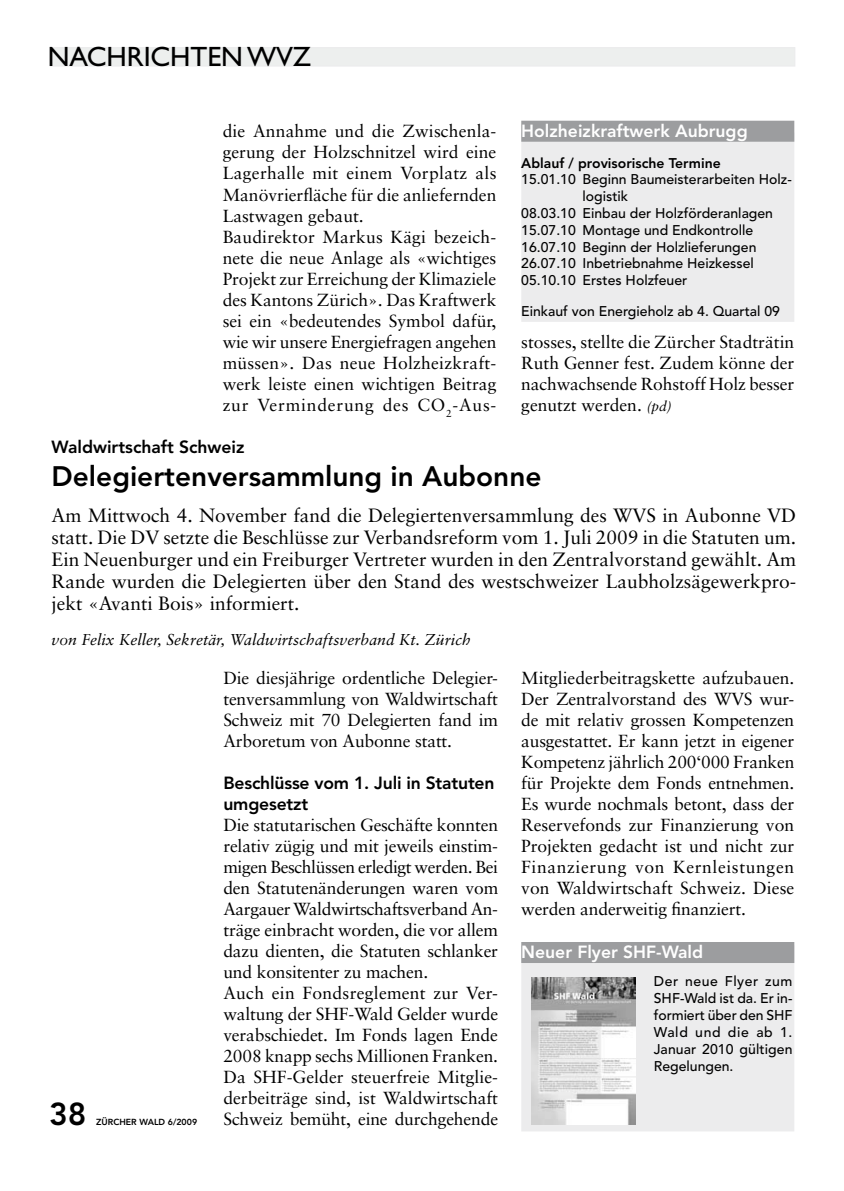
<style>
.page{position:relative;width:844px;height:1191px;background:#fff}
.page>*{position:absolute;margin:0;border:0;box-sizing:border-box;transform-origin:0 0}
.t1{font:800 31.5px "Avenir";color:#000}
.t2{font:800 28px "Avenir";color:#000}
.t3{font:28px "Gill Sans";letter-spacing:-.005em;color:#000}
.t4{font:19.25px/21.9px "Sabon";color:#000;text-align:justify}
.t5{font:17.5px/21px "Sabon";letter-spacing:-.01em;color:#000;text-align:justify}
.t6{font:800 17.5px/21px "Avenir";letter-spacing:-.01em;color:#000}
.t7{font:800 17.5px "Avenir";color:#fff}
.t8{font:italic 15.75px "Sabon";color:#000}
.t9{font:500 14px/16.8px "Avenir";color:#000;text-align:justify}
.t10{font:800 14px "Avenir";color:#000}
.t11{font:800 8.75px "Avenir";color:#000}
.s1{font-style:italic;font-size:14px}
</style>
<div class="page">
<div style="left:50px;top:48px;width:744px;height:18px;background:#edefee"></div>
<div style="left:50px;top:47px;width:745px;height:19px;border:1px solid #ececed"></div>
<div style="left:522px;top:946px;width:271px;height:184px;background:#ececed"></div>
<div style="left:521px;top:945px;width:273px;height:186px;border:2px solid #ececed"></div>
<div style="left:522px;top:133px;width:271px;height:188px;background:#ececed"></div>
<div style="left:521px;top:133px;width:273px;height:189px;border:2px solid #ececed"></div>
<div style="left:521px;top:121px;width:273px;height:21px;background:#9c9d9f"></div>
<img style="left:531px;top:977px;width:104px;height:147px">
<div style="left:521px;top:942px;width:273px;height:21px;background:#9c9d9f"></div>
<h2 class="t3" style="left:48px;top:41px;width:265px">NACHRICHTEN WVZ</h2>
<p class="t5" style="left:223px;top:121px;width:275px;text-align:left">die Annahme und die Zwischenla&shy;gerung der Holzschnitzel wird eine Lagerhalle mit einem Vorplatz als Manövrierfläche für die anliefernden Lastwagen gebaut.<br>Baudirektor Markus Kägi bezeich&shy;nete die neue Anlage als «wichtiges Projekt zur Erreichung der Klimaziele des Kantons Zürich». Das Kraftwerk sei ein «bedeutendes Symbol dafür, wie wir unsere Energiefragen angehen müssen». Das neue Holzheizkraft&shy;werk leiste einen wichtigen Beitrag zur Verminderung des CO<sub>2</sub>-Aus-</p>
<p class="t7" style="left:521px;top:120px;width:228px">Holzheizkraftwerk Aubrugg</p>
<p class="t10" style="left:521px;top:154px;width:201px">Ablauf / provisorische Termine</p>
<p class="t9" style="left:521px;top:171px;width:272px">15.01.10 Beginn Baumeisterarbeiten Holz-</p>
<p class="t9" style="left:582px;top:188px;width:47px">logistik</p>
<p class="t9" style="left:521px;top:205px;width:253px">08.03.10 Einbau der Holzförderanlagen</p>
<p class="t9" style="left:521px;top:222px;width:233px">15.07.10 Montage und Endkontrolle</p>
<p class="t9" style="left:521px;top:239px;width:236px">16.07.10 Beginn der Holzlieferungen</p>
<p class="t9" style="left:521px;top:255px;width:234px">26.07.10 Inbetriebnahme Heizkessel</p>
<p class="t9" style="left:521px;top:272px;width:167px">05.10.10 Erstes Holzfeuer</p>
<p class="t9" style="left:521px;top:303px;width:260px">Einkauf von Energieholz ab 4. Quartal 09</p>
<p class="t5" style="left:521px;top:331px;width:274px">stosses, stellte die Zürcher Stadträtin Ruth Genner fest. Zudem könne der nachwachsende Rohstoff Holz besser genutzt werden. <span class="s1">(pd)</span></p>
<p class="t6" style="left:52px;top:436px;width:194px">Waldwirtschaft Schweiz</p>
<h2 class="t2" style="left:52px;top:460px;width:491px">Delegiertenversammlung in Aubonne</h2>
<p class="t4" style="left:52px;top:504px;width:746px">Am Mittwoch 4. November fand die Delegiertenversammlung des WVS in Aubonne VD statt. Die DV setzte die Beschlüsse zur Verbandsreform vom 1. Juli 2009 in die Statuten um.<br>Ein Neuenburger und ein Freiburger Vertreter wurden in den Zentralvorstand gewählt. Am Rande wurden die Delegierten über den Stand des westschweizer Laubholzsägewerkpro&shy;jekt «Avanti Bois» informiert.</p>
<p class="t8" style="left:52px;top:630px;width:421px">von Felix Keller, Sekretär, Waldwirtschaftsverband Kt. Zürich</p>
<p class="t5" style="left:223px;top:667px;width:276px">Die diesjährige ordentliche Delegier&shy;tenversammlung von Waldwirtschaft Schweiz mit 70 Delegierten fand im Arboretum von Aubonne statt.</p>
<p class="t6" style="left:223px;top:772px;width:272px">Beschlüsse vom 1. Juli in Statuten umgesetzt</p>
<p class="t5" style="left:223px;top:814px;width:276px;text-align:left">Die statutarischen Geschäfte konnten relativ zügig und mit jeweils einstim&shy;migen Beschlüssen erledigt werden. Bei den Statutenänderungen waren vom Aargauer Waldwirtschaftsverband An&shy;träge einbracht worden, die vor allem dazu dienten, die Statuten schlanker und konsitenter zu machen.<br>Auch ein Fondsreglement zur Ver&shy;waltung der SHF-Wald Gelder wurde verabschiedet. Im Fonds lagen Ende 2008 knapp sechs Millionen Franken.<br>Da SHF-Gelder steuerfreie Mitglie&shy;derbeiträge sind, ist Waldwirtschaft Schweiz bemüht, eine durchgehende</p>
<p class="t5" style="left:521px;top:667px;width:274px">Mitgliederbeitragskette aufzubauen.<br>Der Zentralvorstand des WVS wur&shy;de mit relativ grossen Kompetenzen ausgestattet. Er kann jetzt in eigener Kompetenz jährlich 200‘000 Franken für Projekte dem Fonds entnehmen.<br>Es wurde nochmals betont, dass der Reservefonds zur Finanzierung von Projekten gedacht ist und nicht zur Finanzierung von Kernleistungen von Waldwirtschaft Schweiz. Diese werden anderweitig finanziert.</p>
<p class="t7" style="left:521px;top:941px;width:183px">Neuer Flyer SHF-Wald</p>
<p class="t9" style="left:653px;top:973px;width:140px">Der neue Flyer zum SHF-Wald ist da. Er in&shy;formiert über den SHF Wald und die ab 1.<br>Januar 2010 gültigen Regelungen.</p>
<h1 class="t1" style="left:49px;top:1095px;width:19px">38</h1>
<p class="t11" style="left:96px;top:1117px;width:102px">ZÜRCHER WALD 6/2009</p>
</div>
